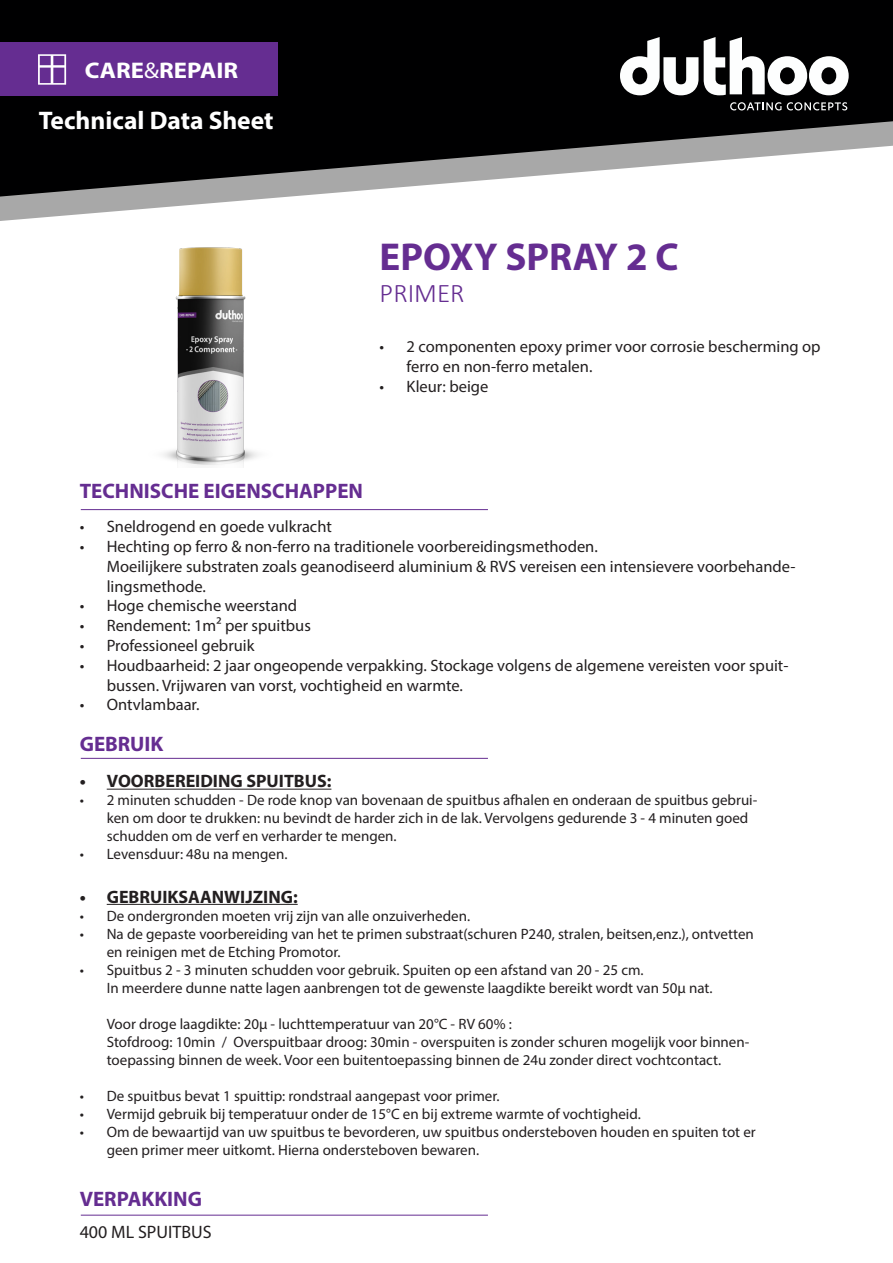
<style>
.page{position:relative;width:893px;height:1263px;background:#fff}
.page>*{position:absolute;margin:0;border:0;box-sizing:border-box;transform-origin:0 0}
.t1{font:700 39px "Myriad Pro";color:#652d91}
.t2{font:300 27px "Calibri";color:#652d91}
.t3{font:700 25.5px "Myriad Pro";color:#fff}
.t4{font:700 22.65px "Myriad Pro";color:#fff;scale:1.09 1}
.t5{font:700 21px "Myriad Pro";color:#652d91}
.t6{font:700 18px "Myriad Pro";color:#231f20}
.t7{font:18px "Myriad Pro";color:#231f20}
.t8{font:16.5px/19.8px "Myriad Pro";color:#231f20}
.t9{font:15px/18px "Myriad Pro";color:#231f20}
.s1{font-weight:400}
</style>
<div class="page">
<div style="left:0;top:0;width:893px;height:660px;background:#000001"></div>
<svg style="left:0;top:131px;width:893px;height:529px;background:#eaeaea"></svg>
<svg style="left:704px;top:37px;width:145px;height:58px"></svg>
<svg style="left:620px;top:37px;width:78px;height:58px"></svg>
<svg style="left:730px;top:102px;width:51px;height:8px"></svg>
<svg style="left:787px;top:102px;width:60px;height:8px"></svg>
<div style="left:0;top:43px;width:278px;height:53px;background:#652d91"></div>
<svg style="left:38px;top:54px;width:29px;height:31px"></svg>
<img style="left:87px;top:205px;width:247px;height:262px">
<hr style="left:81px;top:758px;width:407px;height:1px;background:#652d91">
<hr style="left:107px;top:789px;width:224px;height:1px;background:#231f20">
<hr style="left:107px;top:904px;width:191px;height:1px;background:#231f20">
<hr style="left:81px;top:1215px;width:407px;height:1px;background:#652d91">
<hr style="left:81px;top:509px;width:407px;height:1px;background:#652d91">
<h3 class="t4" style="left:85px;top:55px;width:142px">CARE<span class="s1">&amp;</span>REPAIR</h3>
<p class="t3" style="left:39px;top:103px;width:236px">Technical Data Sheet</p>
<p class="t1" style="left:380px;top:231px;width:301px">EPOXY SPRAY 2 C</p>
<p class="t2" style="left:380px;top:276px;width:87px">PRIMER</p>
<p class="t8" style="left:407px;top:337px;width:416px;text-indent:-27px">• 2 componenten epoxy primer voor corrosie bescherming op ferro en non-ferro metalen.</p>
<p class="t8" style="left:380px;top:376px;width:110px">• Kleur: beige</p>
<p class="t5" style="left:80px;top:478px;width:285px">TECHNISCHE EIGENSCHAPPEN</p>
<p class="t8" style="left:80px;top:516px;width:254px">• Sneldrogend en goede vulkracht</p>
<p class="t8" style="left:107px;top:536px;width:690px;text-indent:-27px">• Hechting op ferro &amp; non-ferro na traditionele voorbereidingsmethoden.<br>Moeilijkere substraten zoals geanodiseerd aluminium &amp; RVS vereisen een intensievere voorbehande&shy;lingsmethode.</p>
<p class="t8" style="left:80px;top:596px;width:219px">• Hoge chemische weerstand</p>
<p class="t8" style="left:80px;top:615px;width:233px">• Rendement: 1m² per spuitbus</p>
<p class="t8" style="left:80px;top:635px;width:176px">• Professioneel gebruik</p>
<p class="t8" style="left:107px;top:655px;width:683px;text-indent:-27px">• Houdbaarheid: 2 jaar ongeopende verpakking. Stockage volgens de algemene vereisten voor spuit&shy;bussen. Vrijwaren van vorst, vochtigheid en warmte.</p>
<p class="t8" style="left:80px;top:695px;width:121px">• Ontvlambaar.</p>
<p class="t5" style="left:80px;top:731px;width:85px">GEBRUIK</p>
<p class="t6" style="left:80px;top:769px;width:253px">• VOORBEREIDING SPUITBUS:</p>
<p class="t9" style="left:107px;top:791px;width:652px;text-indent:-27px">• 2 minuten schudden - De rode knop van bovenaan de spuitbus afhalen en onderaan de spuitbus gebrui&shy;ken om door te drukken: nu bevindt de harder zich in de lak. Vervolgens gedurende 3 - 4 minuten goed schudden om de verf en verharder te mengen.</p>
<p class="t9" style="left:80px;top:845px;width:209px">• Levensduur: 48u na mengen.</p>
<p class="t6" style="left:80px;top:885px;width:219px">• GEBRUIKSAANWIJZING:</p>
<p class="t9" style="left:80px;top:906px;width:392px">• De ondergronden moeten vrij zijn van alle onzuiverheden.</p>
<p class="t9" style="left:107px;top:924px;width:649px;text-indent:-27px">• Na de gepaste voorbereiding van het te primen substraat(schuren P240, stralen, beitsen,enz.), ontvetten en reinigen met de Etching Promotor.</p>
<p class="t9" style="left:107px;top:960px;width:607px;text-indent:-27px">• Spuitbus 2 - 3 minuten schudden voor gebruik. Spuiten op een afstand van 20 - 25 cm.<br>In meerdere dunne natte lagen aanbrengen tot de gewenste laagdikte bereikt wordt van 50µ nat.</p>
<p class="t9" style="left:107px;top:1014px;width:644px">Voor droge laagdikte: 20µ - luchttemperatuur van 20°C - RV 60% :<br>Stofdroog: 10min / Overspuitbaar droog: 30min - overspuiten is zonder schuren mogelijk voor binnen&shy;toepassing binnen de week. Voor een buitentoepassing binnen de 24u zonder direct vochtcontact.</p>
<p class="t9" style="left:80px;top:1086px;width:421px">• De spuitbus bevat 1 spuittip: rondstraal aangepast voor primer.</p>
<p class="t9" style="left:80px;top:1104px;width:563px">• Vermijd gebruik bij temperatuur onder de 15°C en bij extreme warmte of vochtigheid.</p>
<p class="t9" style="left:107px;top:1122px;width:651px;text-indent:-27px">• Om de bewaartijd van uw spuitbus te bevorderen, uw spuitbus ondersteboven houden en spuiten tot er geen primer meer uitkomt. Hierna ondersteboven bewaren.</p>
<p class="t5" style="left:80px;top:1186px;width:124px">VERPAKKING</p>
<p class="t7" style="left:80px;top:1221px;width:133px">400 ML SPUITBUS</p>
</div>
